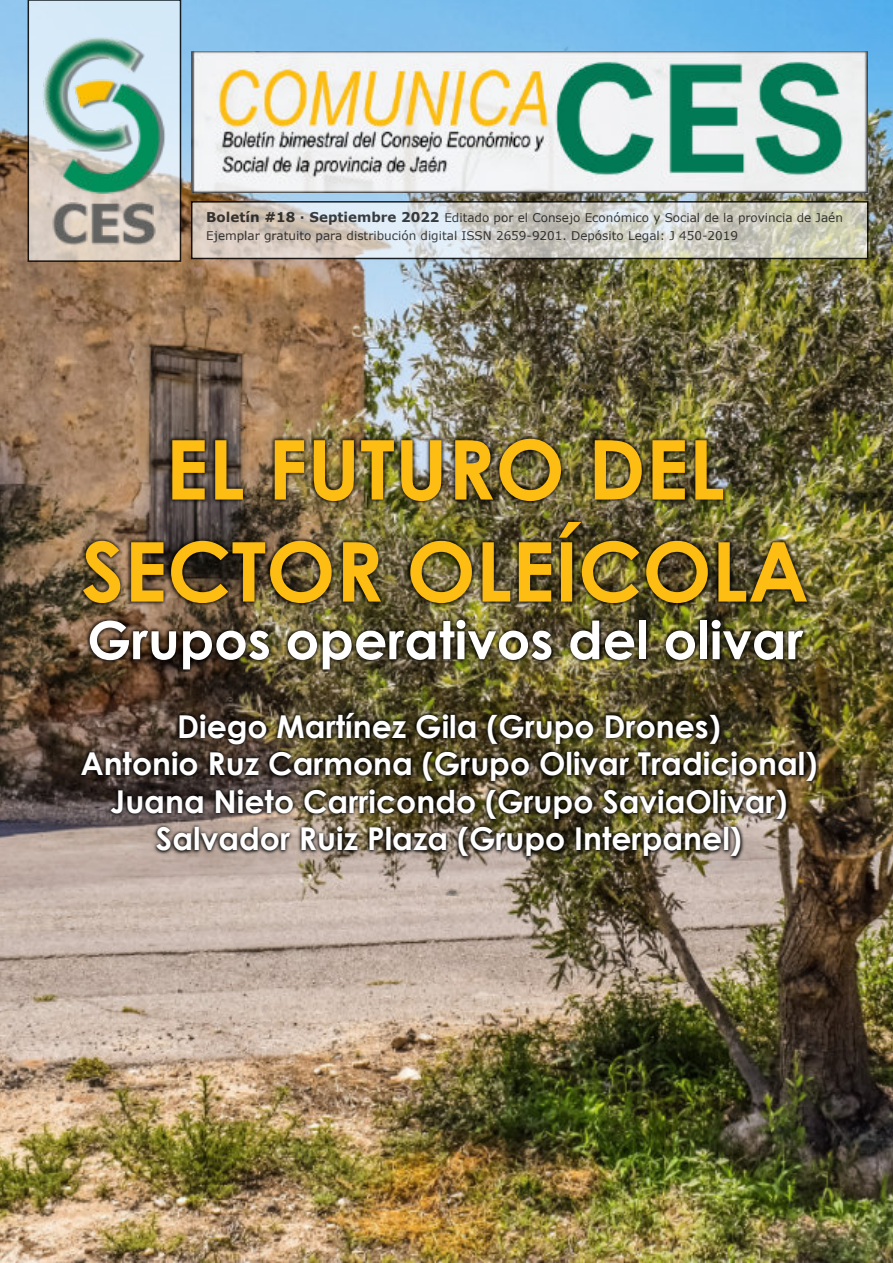
<style>
.page{position:relative;width:893px;height:1263px;background:#fff}
.page>*{position:absolute;margin:0;border:0;box-sizing:border-box;transform-origin:0 0}
.t1{font:700 82.5px/102px "Century Gothic";color:#febd12;text-align:center}
.t2{font:700 52.5px "Century Gothic";color:#fff}
.t3{font:700 31.5px/37.5px "Century Gothic";color:#fff;text-align:center}
.t4{font:27px "Century Gothic";color:#737376}
.t5{font:12px/18px "Verdana";color:rgb(0 0 0/.75)}
.s1{font-weight:700;font-size:13.5px}
</style>
<div class="page">
<img style="left:0;top:0;width:893px;height:1263px">
<div style="left:28px;top:0;width:153px;height:262px;background:#fff;border:2px solid #000;opacity:.64"></div>
<div style="left:191px;top:201px;width:677px;height:58px;background:#fff;border:2px solid #000;opacity:.64"></div>
<img style="left:79px;top:710px;width:739px;height:185px">
<img style="left:81px;top:436px;width:728px;height:236px">
<img style="left:19px;top:36px;width:182px;height:212px">
<img style="left:192px;top:52px;width:676px;height:140px">
<p class="t5" style="left:206px;top:209px;width:638px"><span class="s1">Boletín #18 · Septiembre 2022</span> Editado por el Consejo Económico y Social de la provincia de Jaén<br>Ejemplar gratuito para distribución digital ISSN 2659-9201. Depósito Legal: J 450-2019</p>
<h1 class="t1" style="left:81px;top:426px;width:729px">EL FUTURO DEL<br>SECTOR OLEÍCOLA</h1>
<h2 class="t2" style="left:87px;top:620px;width:718px">Grupos operativos del olivar</h2>
<h3 class="t3" style="left:80px;top:710px;width:739px">Diego Martínez Gila (Grupo Drones)<br>Antonio Ruz Carmona (Grupo Olivar Tradicional)<br>Juana Nieto Carricondo (Grupo SaviaOlivar)<br>Salvador Ruiz Plaza (Grupo Interpanel)</h3>
<h3 class="t4" style="left:448px;top:879px;width:10px">-</h3>
</div>
